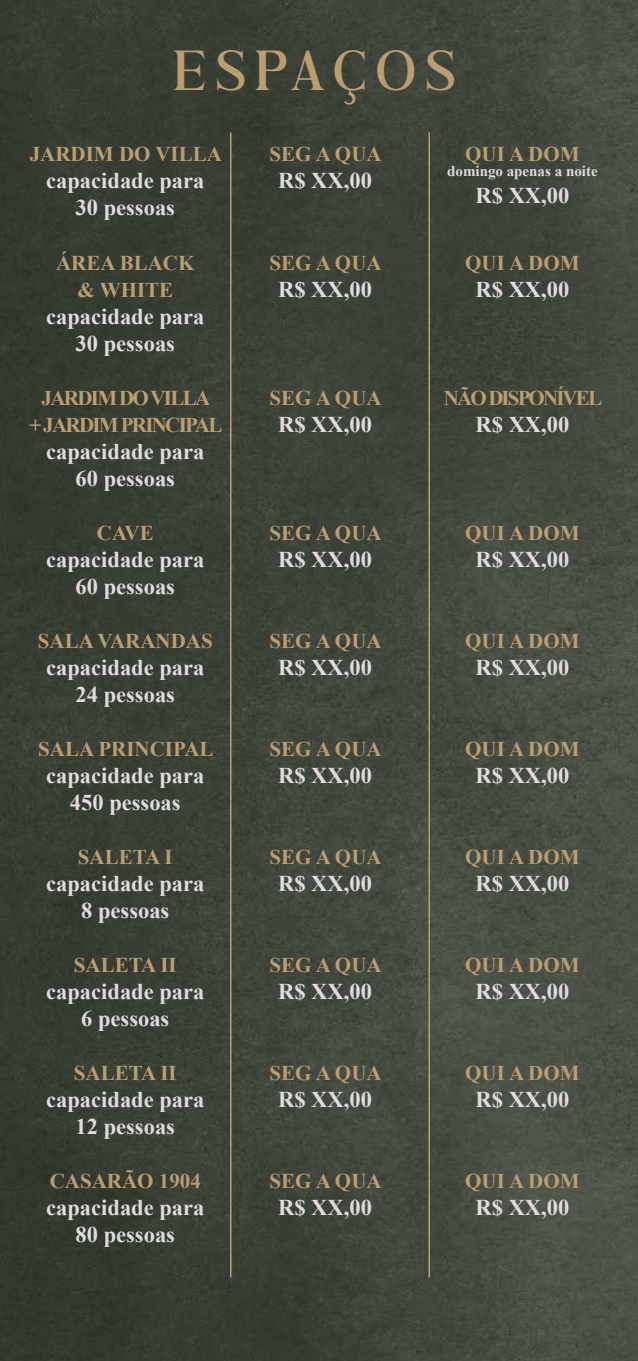
<style>
.page{position:relative;width:638px;height:1361px;background:#fff}
.page>*{position:absolute;margin:0;border:0;box-sizing:border-box;transform-origin:0 0}
.t1{font:45px "Andine";letter-spacing:.2em;color:#bb9d72}
.t2{font:700 22.5px/27px "Times New Roman";color:#e1dbdb;text-align:center}
.t3{font:700 21px/27px "Times New Roman";color:#bb9d72;text-align:center}
.t4{font:700 21px/27px "Times New Roman";letter-spacing:-.08em;color:#bb9d72;text-align:center}
.t5{font:700 21px "Times New Roman";letter-spacing:-.09em;color:#bb9d72}
.t6{font:700 15px "Times New Roman";color:#e1dbdb}
</style>
<div class="page">
<img style="left:0;top:0;width:638px;height:1361px">
<hr style="left:428px;top:132px;width:2px;height:1145px;background:#bb9d72">
<hr style="left:230px;top:132px;width:1px;height:1145px;background:#bb9d72">
<h1 class="t1" style="left:173px;top:32px;width:284px">ESPAÇOS</h1>
<p class="t3" style="left:30px;top:140px;width:194px">JARDIM DO VILLA</p>
<p class="t2" style="left:46px;top:167px;width:160px">capacidade para<br>30 pessoas</p>
<p class="t3" style="left:56px;top:248px;width:140px">ÁREA BLACK &amp; WHITE</p>
<p class="t2" style="left:46px;top:302px;width:160px">capacidade para<br>30 pessoas</p>
<p class="t4" style="left:29px;top:383px;width:194px">JARDIM DO VILLA<br>+ JARDIM PRINCIPAL</p>
<p class="t2" style="left:46px;top:437px;width:160px">capacidade para<br>60 pessoas</p>
<p class="t3" style="left:97px;top:518px;width:58px">CAVE</p>
<p class="t2" style="left:46px;top:545px;width:160px">capacidade para<br>60 pessoas</p>
<p class="t3" style="left:38px;top:626px;width:176px">SALA VARANDAS</p>
<p class="t2" style="left:46px;top:653px;width:160px">capacidade para<br>24 pessoas</p>
<p class="t3" style="left:38px;top:734px;width:177px">SALA PRINCIPAL</p>
<p class="t2" style="left:46px;top:761px;width:160px">capacidade para<br>450 pessoas</p>
<p class="t3" style="left:78px;top:842px;width:96px">SALETA I</p>
<p class="t2" style="left:46px;top:869px;width:160px">capacidade para<br>8 pessoas</p>
<p class="t3" style="left:74px;top:950px;width:104px">SALETA II</p>
<p class="t2" style="left:46px;top:977px;width:160px">capacidade para<br>6 pessoas</p>
<p class="t3" style="left:74px;top:1058px;width:104px">SALETA II</p>
<p class="t2" style="left:46px;top:1085px;width:160px">capacidade para<br>12 pessoas</p>
<p class="t3" style="left:50px;top:1166px;width:153px">CASARÃO 1904</p>
<p class="t2" style="left:46px;top:1193px;width:160px">capacidade para<br>80 pessoas</p>
<p class="t3" style="left:270px;top:140px;width:114px">SEG A QUA</p>
<p class="t2" style="left:278px;top:167px;width:95px">R$ XX,00</p>
<p class="t3" style="left:270px;top:248px;width:114px">SEG A QUA</p>
<p class="t2" style="left:278px;top:275px;width:95px">R$ XX,00</p>
<p class="t3" style="left:270px;top:383px;width:114px">SEG A QUA</p>
<p class="t2" style="left:278px;top:410px;width:95px">R$ XX,00</p>
<p class="t3" style="left:270px;top:518px;width:114px">SEG A QUA</p>
<p class="t2" style="left:278px;top:545px;width:95px">R$ XX,00</p>
<p class="t3" style="left:270px;top:626px;width:114px">SEG A QUA</p>
<p class="t2" style="left:278px;top:653px;width:95px">R$ XX,00</p>
<p class="t3" style="left:270px;top:734px;width:114px">SEG A QUA</p>
<p class="t2" style="left:278px;top:761px;width:95px">R$ XX,00</p>
<p class="t3" style="left:270px;top:842px;width:114px">SEG A QUA</p>
<p class="t2" style="left:278px;top:869px;width:95px">R$ XX,00</p>
<p class="t3" style="left:270px;top:950px;width:114px">SEG A QUA</p>
<p class="t2" style="left:278px;top:977px;width:95px">R$ XX,00</p>
<p class="t3" style="left:270px;top:1058px;width:114px">SEG A QUA</p>
<p class="t2" style="left:278px;top:1085px;width:95px">R$ XX,00</p>
<p class="t3" style="left:270px;top:1166px;width:114px">SEG A QUA</p>
<p class="t2" style="left:278px;top:1193px;width:95px">R$ XX,00</p>
<p class="t3" style="left:465px;top:140px;width:116px">QUI A DOM</p>
<p class="t6" style="left:447px;top:161px;width:152px">domingo apenas a noite</p>
<p class="t2" style="left:475px;top:182px;width:95px">R$ XX,00</p>
<p class="t3" style="left:465px;top:248px;width:116px">QUI A DOM</p>
<p class="t2" style="left:475px;top:275px;width:95px">R$ XX,00</p>
<p class="t5" style="left:444px;top:382px;width:160px">NÃO DISPONÍVEL</p>
<p class="t2" style="left:475px;top:410px;width:95px">R$ XX,00</p>
<p class="t3" style="left:465px;top:518px;width:116px">QUI A DOM</p>
<p class="t2" style="left:475px;top:545px;width:95px">R$ XX,00</p>
<p class="t3" style="left:465px;top:626px;width:116px">QUI A DOM</p>
<p class="t2" style="left:475px;top:653px;width:95px">R$ XX,00</p>
<p class="t3" style="left:465px;top:734px;width:116px">QUI A DOM</p>
<p class="t2" style="left:475px;top:761px;width:95px">R$ XX,00</p>
<p class="t3" style="left:465px;top:842px;width:116px">QUI A DOM</p>
<p class="t2" style="left:475px;top:869px;width:95px">R$ XX,00</p>
<p class="t3" style="left:465px;top:950px;width:116px">QUI A DOM</p>
<p class="t2" style="left:475px;top:977px;width:95px">R$ XX,00</p>
<p class="t3" style="left:465px;top:1058px;width:116px">QUI A DOM</p>
<p class="t2" style="left:475px;top:1085px;width:95px">R$ XX,00</p>
<p class="t3" style="left:465px;top:1166px;width:116px">QUI A DOM</p>
<p class="t2" style="left:475px;top:1193px;width:95px">R$ XX,00</p>
</div>
